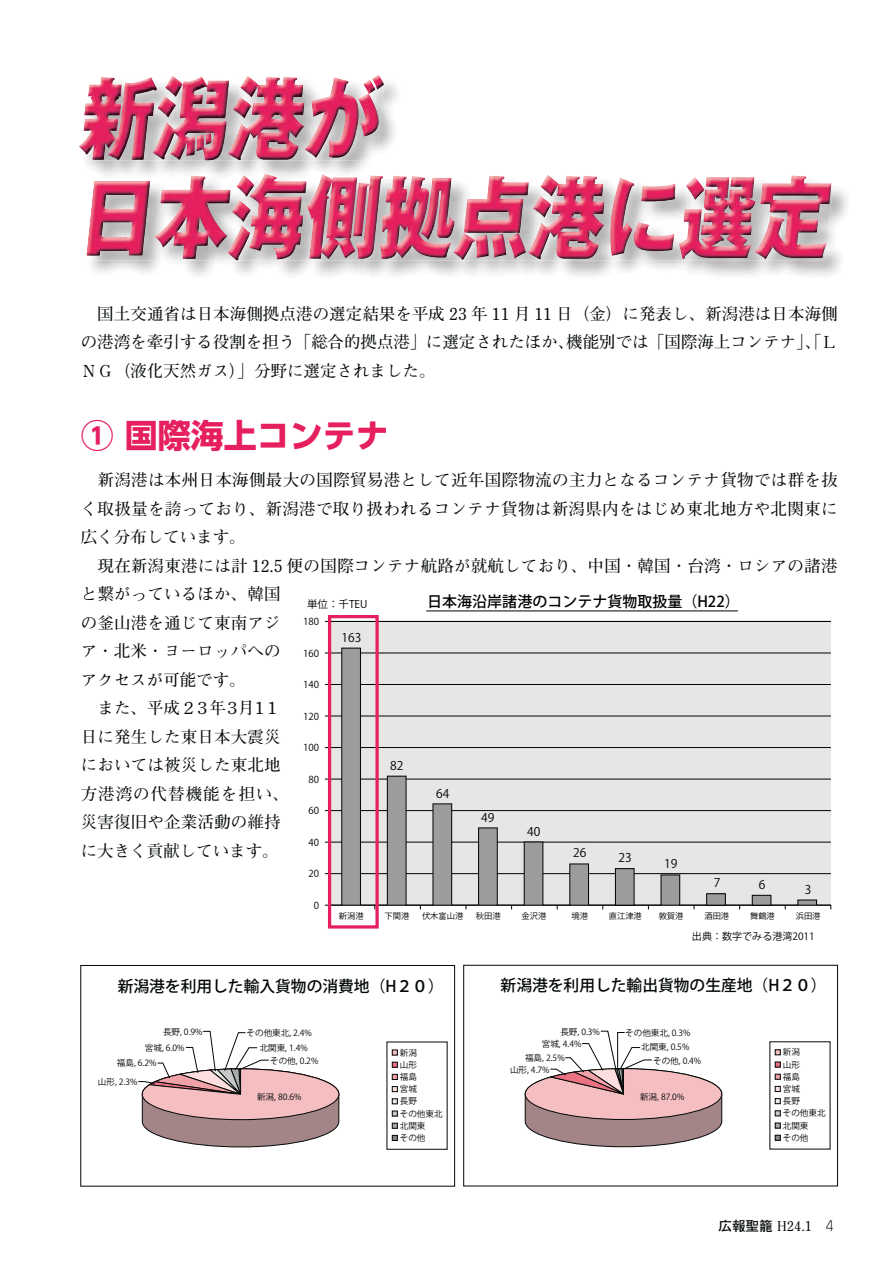
<style>
.page{position:relative;width:893px;height:1263px;background:#fff}
.page>*{position:absolute;margin:0;border:0;box-sizing:border-box;transform-origin:0 0}
.t1{font:33px "UD Shin Go Pro Bold 90 msp RKSJ H";color:#e61f5f}
.t2{font:16.5px/28.5px "Futo Min A101 Pro Bold 90 msp RKSJ H";letter-spacing:.01em;color:#040809;text-align:justify}
.t3{font:15.75px "Koz Go Pro Medium 90 msp RKSJ H";color:#040809}
.t4{font:15px "Koz Go Pro Medium 90 msp RKSJ H";color:#010202}
.t5{font:13.5px "Futo Min A101 Pro Bold 90 msp RKSJ H";color:#040809}
.t6{font:12px "Koz Go Pro Regular 90 msp RKSJ H";color:#010202}
.t7{font:10.5px "Koz Go Pro Regular 90 msp RKSJ H";color:#010202}
.t8{font:10.05px "Koz Go Pro Regular 90 msp RKSJ H";color:#010202}
.t9{font:9.6px "Koz Go Pro Regular 90 msp RKSJ H";color:#010202}
.t10{font:8.55px/12.1px "Koz Go Pro Regular 90 msp RKSJ H";color:#040809}
.t11{font:8.25px "Koz Go Pro Regular 90 msp RKSJ H";color:#010202}
.s1{font-family:"Futo Go B101 Pro Bold 90 msp RKSJ H"}
.s2{font-family:"Jun 101 Pro Light 90 msp RKSJ V"}
</style>
<div class="page">
<img style="left:304px;top:75px;width:81px;height:85px">
<img style="left:79px;top:76px;width:225px;height:84px">
<img style="left:451px;top:175px;width:383px;height:85px">
<img style="left:86px;top:174px;width:365px;height:86px">
<div style="left:329px;top:621px;width:502px;height:284px;background:#e6e6e5"></div>
<hr style="left:426px;top:611px;width:312px;height:1px;background:#010202">
<hr style="left:325px;top:621px;width:506px;height:1px;background:#010202">
<hr style="left:325px;top:653px;width:506px;height:1px;background:#010202">
<hr style="left:325px;top:684px;width:506px;height:1px;background:#010202">
<hr style="left:325px;top:716px;width:506px;height:1px;background:#010202">
<hr style="left:325px;top:747px;width:506px;height:1px;background:#010202">
<hr style="left:325px;top:779px;width:506px;height:1px;background:#010202">
<hr style="left:325px;top:810px;width:506px;height:1px;background:#010202">
<hr style="left:325px;top:842px;width:506px;height:1px;background:#010202">
<hr style="left:325px;top:873px;width:506px;height:1px;background:#010202">
<hr style="left:325px;top:905px;width:506px;height:1px;background:#010202">
<div style="left:342px;top:648px;width:18px;height:257px;background:#9c9c9c"></div>
<div style="left:342px;top:648px;width:19px;height:257px;border:1px solid #010202"></div>
<div style="left:387px;top:776px;width:19px;height:129px;background:#9c9c9c"></div>
<div style="left:387px;top:776px;width:19px;height:129px;border:1px solid #010202"></div>
<div style="left:433px;top:804px;width:19px;height:101px;background:#9c9c9c"></div>
<div style="left:433px;top:804px;width:19px;height:101px;border:1px solid #010202"></div>
<div style="left:478px;top:828px;width:19px;height:77px;background:#9c9c9c"></div>
<div style="left:478px;top:828px;width:19px;height:77px;border:1px solid #010202"></div>
<div style="left:524px;top:842px;width:19px;height:63px;background:#9c9c9c"></div>
<div style="left:524px;top:842px;width:19px;height:63px;border:1px solid #010202"></div>
<div style="left:570px;top:864px;width:18px;height:41px;background:#9c9c9c"></div>
<div style="left:570px;top:864px;width:19px;height:41px;border:1px solid #010202"></div>
<div style="left:615px;top:869px;width:19px;height:36px;background:#9c9c9c"></div>
<div style="left:615px;top:868px;width:19px;height:37px;border:1px solid #010202"></div>
<div style="left:661px;top:875px;width:19px;height:30px;background:#9c9c9c"></div>
<div style="left:661px;top:875px;width:19px;height:30px;border:1px solid #010202"></div>
<div style="left:707px;top:894px;width:18px;height:11px;background:#9c9c9c"></div>
<div style="left:752px;top:895px;width:19px;height:10px;background:#9c9c9c"></div>
<div style="left:752px;top:895px;width:19px;height:10px;border:1px solid #010202"></div>
<div style="left:798px;top:900px;width:18px;height:5px;background:#9c9c9c"></div>
<svg style="left:392px;top:1050px;width:5px;height:5px"></svg>
<svg style="left:392px;top:1135px;width:5px;height:6px"></svg>
<svg style="left:392px;top:1123px;width:5px;height:5px"></svg>
<svg style="left:392px;top:1111px;width:5px;height:5px"></svg>
<svg style="left:392px;top:1099px;width:5px;height:5px"></svg>
<svg style="left:392px;top:1086px;width:5px;height:6px"></svg>
<svg style="left:392px;top:1074px;width:5px;height:6px"></svg>
<svg style="left:392px;top:1062px;width:5px;height:5px"></svg>
<svg style="left:138px;top:1031px;width:201px;height:116px"></svg>
<div style="left:81px;top:965px;width:374px;height:221px;border:1px solid #030806"></div>
<svg style="left:525px;top:1031px;width:197px;height:116px"></svg>
<svg style="left:775px;top:1050px;width:5px;height:5px"></svg>
<svg style="left:775px;top:1135px;width:5px;height:6px"></svg>
<svg style="left:775px;top:1123px;width:5px;height:5px"></svg>
<svg style="left:775px;top:1111px;width:5px;height:5px"></svg>
<svg style="left:775px;top:1098px;width:5px;height:6px"></svg>
<svg style="left:775px;top:1086px;width:5px;height:6px"></svg>
<svg style="left:775px;top:1074px;width:5px;height:5px"></svg>
<svg style="left:775px;top:1062px;width:5px;height:5px"></svg>
<div style="left:463px;top:965px;width:375px;height:221px;border:1px solid #030806"></div>
<div style="left:328px;top:615px;width:51px;height:314px;border:3px solid #e61f5f"></div>
<p class="t2" style="left:81px;top:301px;width:758px">　国土交通省は日本海側拠点港の選定結果を平成 23 年 11 月 11 日（金）に発表し、新潟港は日本海側の港湾を牽引する役割を担う「総合的拠点港」に選定されたほか、機能別では「国際海上コンテナ」、「ＬＮＧ（液化天然ガス）」分野に選定されました。</p>
<h1 class="t1" style="left:81px;top:423px;width:309px">① 国際海上コンテナ</h1>
<p class="t2" style="left:81px;top:468px;width:759px;text-align:left">　新潟港は本州日本海側最大の国際貿易港として近年国際物流の主力となるコンテナ貨物では群を抜く取扱量を誇っており、新潟港で取り扱われるコンテナ貨物は新潟県内をはじめ東北地方や北関東に広く分布しています。<br>　現在新潟東港には計 12.5 便の国際コンテナ航路が就航しており、中国・韓国・台湾・ロシアの諸港と繋がっているほか、韓国<br>の釜山港を通じて東南アジ<br>ア・北米・ヨーロッパへの<br>アクセスが可能です。<br>　また、平成２３年３月１１<br>日に発生した東日本大震災<br>においては被災した東北地<br>方港湾の代替機能を担い、<br>災害復旧や企業活動の維持<br>に大きく貢献しています。</p>
<p class="t4" style="left:427px;top:596px;width:314px">日本海沿岸諸港のコンテナ貨物取扱量（H22）</p>
<p class="t7" style="left:307px;top:600px;width:62px">単位：千TEU</p>
<p class="t9" style="left:303px;top:618px;width:17px">180</p>
<p class="t9" style="left:303px;top:649px;width:17px">160</p>
<p class="t9" style="left:303px;top:681px;width:17px">140</p>
<p class="t9" style="left:303px;top:712px;width:17px">120</p>
<p class="t9" style="left:303px;top:744px;width:17px">100</p>
<p class="t9" style="left:308px;top:775px;width:12px">80</p>
<p class="t9" style="left:308px;top:807px;width:12px">60</p>
<p class="t9" style="left:308px;top:838px;width:12px">40</p>
<p class="t9" style="left:308px;top:870px;width:12px">20</p>
<p class="t9" style="left:314px;top:901px;width:7px">0</p>
<p class="t6" style="left:342px;top:633px;width:21px">163</p>
<p class="t6" style="left:390px;top:761px;width:15px">82</p>
<p class="t6" style="left:436px;top:789px;width:15px">64</p>
<p class="t6" style="left:481px;top:813px;width:15px">49</p>
<p class="t6" style="left:527px;top:827px;width:15px">40</p>
<p class="t6" style="left:573px;top:848px;width:15px">26</p>
<p class="t6" style="left:619px;top:853px;width:15px">23</p>
<p class="t6" style="left:664px;top:859px;width:15px">19</p>
<p class="t6" style="left:714px;top:878px;width:8px">7</p>
<p class="t6" style="left:759px;top:880px;width:8px">6</p>
<p class="t6" style="left:805px;top:885px;width:8px">3</p>
<p class="t8" style="left:692px;top:932px;width:124px">出典：数字でみる港湾2011</p>
<p class="t11" style="left:339px;top:913px;width:26px">新潟港</p>
<p class="t11" style="left:385px;top:913px;width:26px">下関港</p>
<p class="t11" style="left:422px;top:913px;width:43px">伏木富山港</p>
<p class="t11" style="left:476px;top:913px;width:26px">秋田港</p>
<p class="t11" style="left:522px;top:913px;width:26px">金沢港</p>
<p class="t11" style="left:571px;top:913px;width:18px">境港</p>
<p class="t11" style="left:609px;top:913px;width:34px">直江津港</p>
<p class="t11" style="left:659px;top:913px;width:26px">敦賀港</p>
<p class="t11" style="left:704px;top:913px;width:26px">酒田港</p>
<p class="t11" style="left:750px;top:913px;width:26px">舞鶴港</p>
<p class="t11" style="left:796px;top:913px;width:26px">浜田港</p>
<p class="t3" style="left:118px;top:980px;width:328px">新潟港を利用した輸入貨物の消費地（H２０）</p>
<p class="t3" style="left:501px;top:980px;width:328px">新潟港を利用した輸出貨物の生産地（H２０）</p>
<p class="t10" style="left:163px;top:1027px;width:41px">長野, 0.9%</p>
<p class="t10" style="left:260px;top:1027px;width:54px;line-height:14.5px;text-indent:-13px">その他東北, 2.4%北関東, 1.4%</p>
<p class="t10" style="left:270px;top:1056px;width:50px">その他, 0.2%</p>
<p class="t10" style="left:117px;top:1041px;width:69px;line-height:15.9px;text-indent:28px">宮城, 6.0%福島, 6.2%</p>
<p class="t10" style="left:98px;top:1077px;width:41px">山形, 2.3%</p>
<p class="t10" style="left:257px;top:1092px;width:46px">新潟, 80.6%</p>
<p class="t10" style="left:400px;top:1048px;width:44px">新潟<br>山形<br>福島<br>宮城<br>長野<br>その他東北北関東<br>その他</p>
<p class="t10" style="left:560px;top:1026px;width:41px">長野, 0.3%</p>
<p class="t10" style="left:625px;top:1028px;width:67px">その他東北, 0.3%</p>
<p class="t10" style="left:525px;top:1038px;width:58px;line-height:14px;text-indent:17px">宮城, 4.4%福島, 2.5%</p>
<p class="t10" style="left:510px;top:1064px;width:41px">山形, 4.7%</p>
<p class="t10" style="left:653px;top:1042px;width:50px;line-height:13.6px;text-indent:-12px">北関東, 0.5%<br>その他, 0.4%</p>
<p class="t10" style="left:640px;top:1092px;width:46px">新潟, 87.0%</p>
<p class="t10" style="left:783px;top:1047px;width:44px">新潟<br>山形<br>福島<br>宮城<br>長野<br>その他東北北関東<br>その他</p>
<p class="t5" style="left:718px;top:1221px;width:117px"><span class="s1">広報聖籠</span> H24.1<span class="s2">　4</span></p>
</div>
